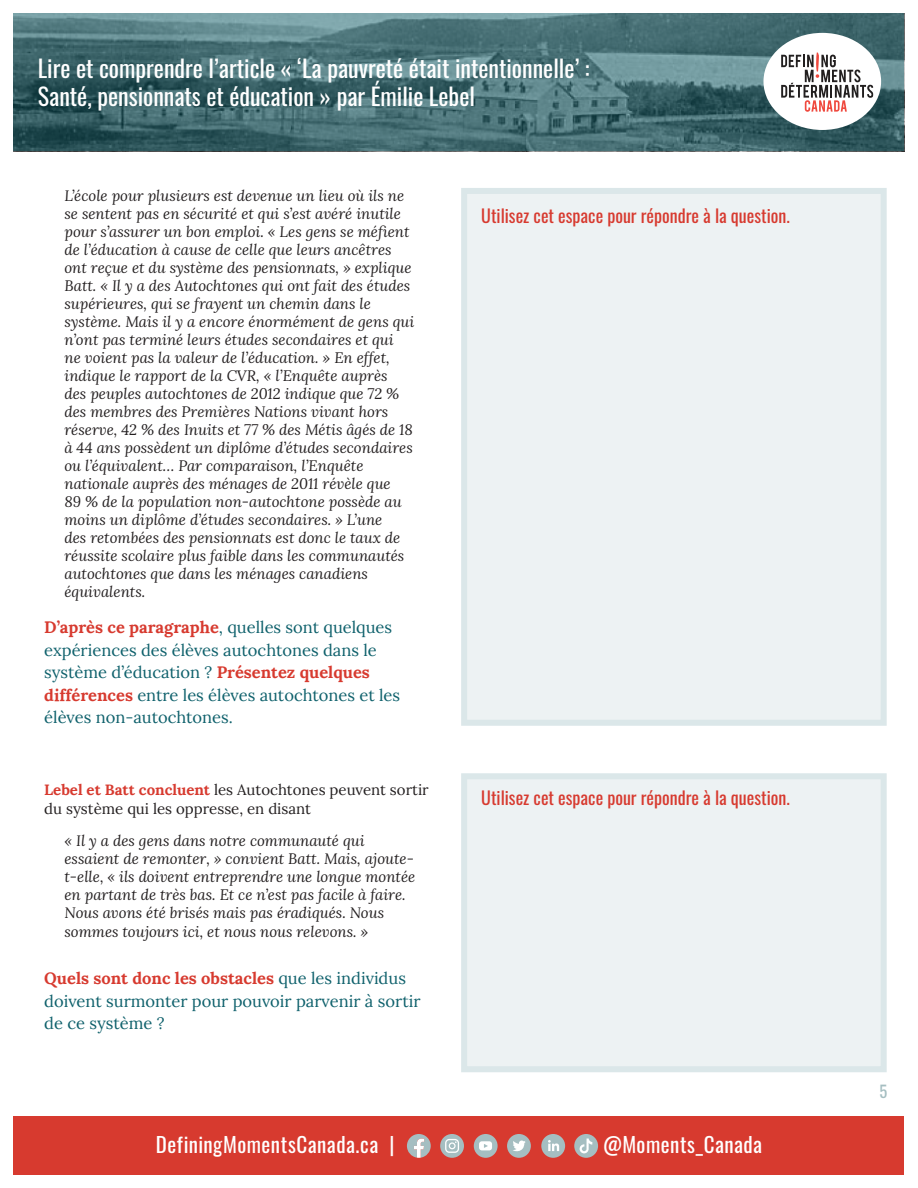
<style>
.page{position:relative;width:918px;height:1188px;background:#fff}
.page>*{position:absolute;margin:0;border:0;box-sizing:border-box;transform-origin:0 0}
.t1{font:24px "Oswald";color:#fff}
.Headings{font:21px "Oswald";letter-spacing:.02em;color:#fff}
.DMC_definition_body{font:18px "Oswald";color:#d73a2f}
.DMC_definition_body-2{font:16.5px/22.5px "Lora";color:#0f616c}
.DMC_definition_headi{font:16.5px "Oswald";color:#a5bec1}
.DMC_definition_body-3{font:italic 15px/18px "Lora";color:#231f20}
.DMC_definition_body-4{font:15px/19.5px "Lora";color:#231f20}
.s1{font-weight:700;color:#d73a2f}
</style>
<div class="page">
<div style="left:14px;top:1116px;width:890px;height:58px;background:#d73a2f"></div>
<div style="left:507px;top:1134px;width:24px;height:24px;background:#a5bec1;border-radius:50%"></div>
<svg style="left:513px;top:1141px;width:13px;height:11px"></svg>
<div style="left:474px;top:1134px;width:24px;height:24px;background:#a5bec1;border-radius:50%"></div>
<svg style="left:479px;top:1141px;width:13px;height:9px"></svg>
<div style="left:440px;top:1134px;width:24px;height:24px;background:#a5bec1;border-radius:50%"></div>
<svg style="left:445px;top:1139px;width:14px;height:14px"></svg>
<svg style="left:407px;top:1134px;width:24px;height:24px"></svg>
<div style="left:541px;top:1134px;width:24px;height:24px;background:#a5bec1;border-radius:50%"></div>
<svg style="left:548px;top:1140px;width:11px;height:11px"></svg>
<div style="left:574px;top:1134px;width:24px;height:24px;background:#a5bec1;border-radius:50%"></div>
<svg style="left:580px;top:1138px;width:12px;height:15px"></svg>
<svg style="left:14px;top:14px;width:890px;height:137px;background:#476f74"></svg>
<div style="left:763px;top:33px;width:118px;height:97px;background:#fff;border-radius:50%"></div>
<svg style="left:781px;top:52px;width:92px;height:60px"></svg>
<div style="left:461px;top:188px;width:426px;height:538px;background:#edf2f3;border:6px solid #dbe7e9"></div>
<div style="left:461px;top:773px;width:426px;height:299px;background:#edf2f3;border:6px solid #dbe7e9"></div>
<p class="t1" style="left:38px;top:46px;width:553px">Lire et comprendre l’article « ‘La pauvreté était intentionnelle’ :</p>
<p class="t1" style="left:38px;top:75px;width:439px">Santé, pensionnats et éducation » par Émilie Lebel</p>
<p class="DMC_definition_body-3" style="left:64px;top:187px;width:351px">L’école pour plusieurs est devenue un lieu où ils ne se sentent pas en sécurité et qui s’est avéré inutile pour s’assurer un bon emploi. « Les gens se méfient de l’éducation à cause de celle que leurs ancêtres ont reçue et du système des pensionnats, » explique Batt. « Il y a des Autochtones qui ont fait des études supérieures, qui se frayent un chemin dans le système. Mais il y a encore énormément de gens qui n’ont pas terminé leurs études secondaires et qui<br>ne voient pas la valeur de l’éducation. » En effet, indique le rapport de la CVR, « l’Enquête auprès<br>des peuples autochtones de 2012 indique que 72 % des membres des Premières Nations vivant hors réserve, 42 % des Inuits et 77 % des Métis âgés de 18 à 44 ans possèdent un diplôme d’études secondaires ou l’équivalent… Par comparaison, l’Enquête nationale auprès des ménages de 2011 révèle que<br>89 % de la population non-autochtone possède au moins un diplôme d’études secondaires. » L’une<br>des retombées des pensionnats est donc le taux de réussite scolaire plus faible dans les communautés autochtones que dans les ménages canadiens équivalents.</p>
<p class="DMC_definition_body-2" style="left:44px;top:615px;width:357px"><span class="s1">D’après ce paragraphe</span>, quelles sont quelques expériences des élèves autochtones dans le système d’éducation ? <span class="s1">Présentez quelques différences</span> entre les élèves autochtones et les élèves non-autochtones.</p>
<p class="DMC_definition_body-4" style="left:44px;top:779px;width:386px"><span class="s1">Lebel et Batt concluent</span> les Autochtones peuvent sortir du système qui les oppresse, en disant</p>
<p class="DMC_definition_body-3" style="left:64px;top:831px;width:352px">« Il y a des gens dans notre communauté qui essaient de remonter, » convient Batt. Mais, ajoute&shy;t-elle, « ils doivent entreprendre une longue montée en partant de très bas. Et ce n’est pas facile à faire.<br>Nous avons été brisés mais pas éradiqués. Nous</p>
<p class="DMC_definition_body-3" style="left:64px;top:923px;width:305px">sommes toujours ici, et nous nous relevons. »</p>
<p class="DMC_definition_body-2" style="left:44px;top:966px;width:378px"><span class="s1">Quels sont donc les obstacles</span> que les individus doivent surmonter pour pouvoir parvenir à sortir de ce système ?</p>
<p class="DMC_definition_body" style="left:481px;top:200px;width:310px">Utilisez cet espace pour répondre à la question.</p>
<p class="DMC_definition_body" style="left:481px;top:782px;width:310px">Utilisez cet espace pour répondre à la question.</p>
<p class="Headings" style="left:156px;top:1126px;width:240px">DefiningMomentsCanada.ca |</p>
<p class="Headings" style="left:603px;top:1126px;width:161px">@Moments_Canada</p>
<p class="DMC_definition_headi" style="left:880px;top:1077px;width:9px">5</p>
</div>
